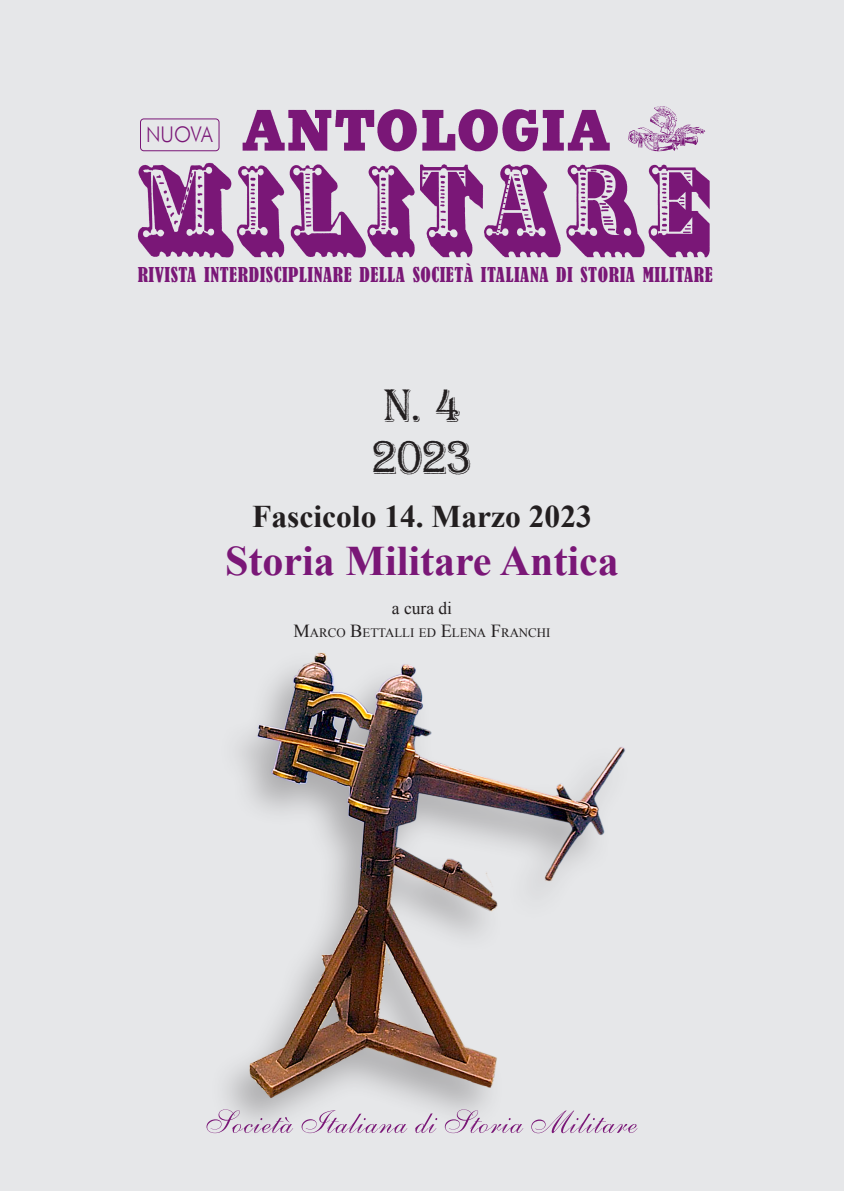
<style>
.page{position:relative;width:844px;height:1191px;background:#fff}
.page>*{position:absolute;margin:0;border:0;box-sizing:border-box;transform-origin:0 0}
.t1{font:300 45.5px/52.5px "Bay Tavern";color:#231f20}
.t2{font:700 42px "Times New Roman";color:#7a1777}
.t3{font:700 31.5px "Times New Roman";color:#231f20}
.t4{font:300 21.53px "Futura BT";letter-spacing:-.01em;color:#7a1777;scale:.9 1}
.t5{font:condensed 19.25px "Bernard";letter-spacing:.03em;color:#7a1777}
.t6{font:17.5px "Times New Roman";color:#231f20}
.t7{font:12.78px "Times New Roman";color:#231f20}
.s1{font-size:18.38px}
</style>
<div class="page">
<div style="left:0;top:0;width:843px;height:1191px;background:#e6e7e9"></div>
<img style="left:137px;top:162px;width:573px;height:96px">
<img style="left:242px;top:109px;width:368px;height:43px">
<div style="left:140px;top:118px;width:79px;height:33px;border:1px solid #7a1777;border-radius:3px"></div>
<img style="left:628px;top:106px;width:78px;height:46px">
<div style="left:207px;top:647px;width:426px;height:493px;background:#231f20;opacity:.3"></div>
<img style="left:209px;top:647px;width:424px;height:452px">
<p class="t4" style="left:146px;top:122px;width:75px">NUOVA</p>
<p class="t5" style="left:138px;top:264px;width:576px">RIVISTA INTERDISCIPLINARE DELLA SOCIETÀ ITALIANA DI STORIA MILITARE</p>
<h1 class="t1" style="left:372px;top:378px;width:100px">N. 4<br>2023</h1>
<h3 class="t3" style="left:252px;top:494px;width:341px">Fascicolo 14. Marzo 2023</h3>
<h2 class="t2" style="left:225px;top:532px;width:395px">Storia Militare Antica</h2>
<p class="t6" style="left:392px;top:596px;width:62px">a cura di</p>
<p class="t7" style="left:293px;top:624px;width:258px"><span class="s1">M</span>ARCO <span class="s1">B</span>ETTALLI ED <span class="s1">E</span>LENA <span class="s1">F</span>RANCHI</p>
</div>
